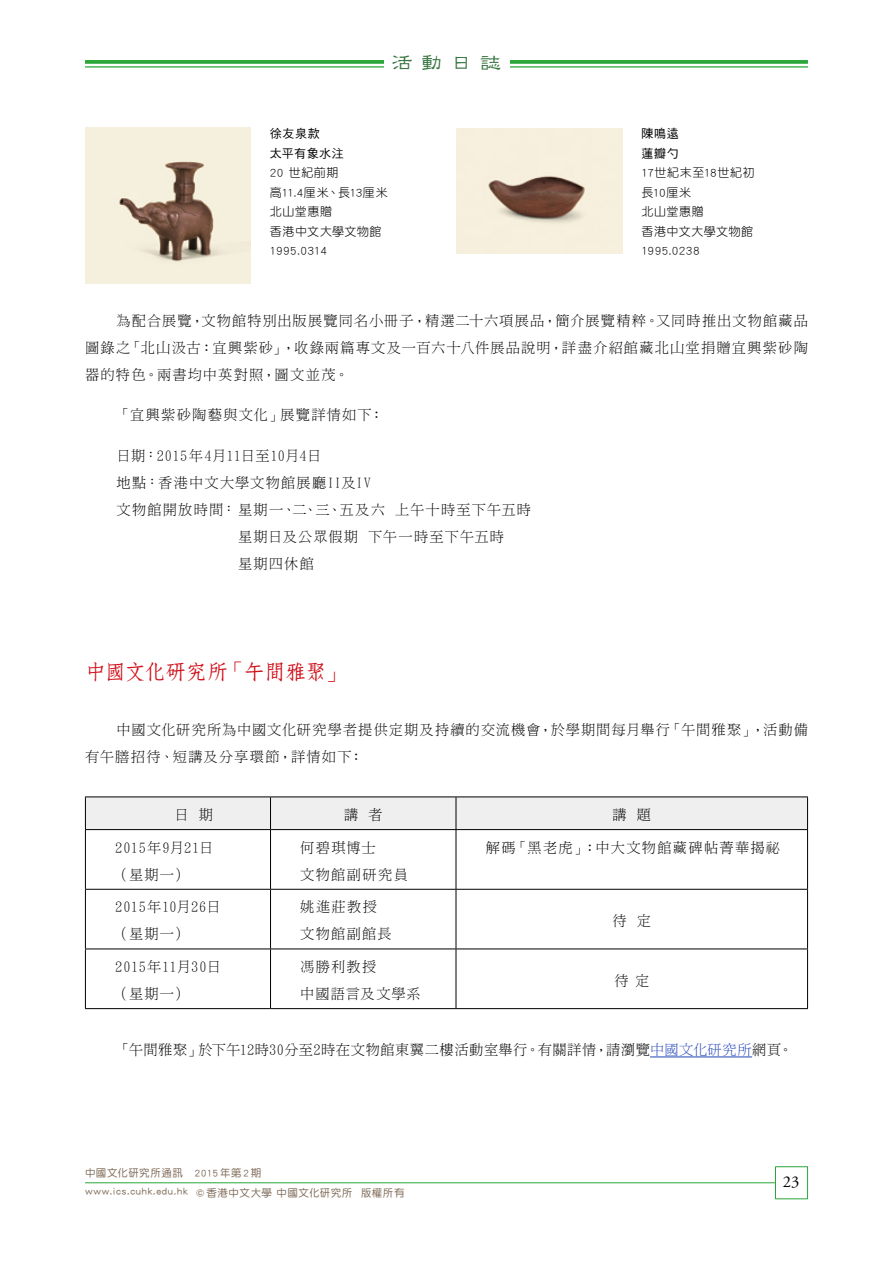
<style>
.page{position:relative;width:893px;height:1263px;background:#fff}
.page>*{position:absolute;margin:0;border:0;box-sizing:border-box;transform-origin:0 0}
.t1{font:21px "DF Fang Song W6 HKP BF";letter-spacing:-.025em;color:#d0121b}
.t2{font:21px "DF Li Shu W5 WINP BF";color:#397642}
.t3{font:16.5px "Adobe Garamond Pro";color:#000}
.t4{font:14.25px/27px "DF Ming Lt HKSCS U";letter-spacing:.075em;color:#000}
.t5{font:14.25px "DF Ming Lt HKSCS U";letter-spacing:.03em;color:#000}
.t6{font:14.25px/27px "DF Ming Lt HKSCS U";letter-spacing:.04em;color:#000}
.t7{font:14.25px/27px "DF Ming Lt HKSCS U";letter-spacing:.055em;color:#000}
.t8{font:12px/19.5px "DF Yuan Lt HKP BF";letter-spacing:.04em;color:#000}
.t9{font:12px/19.5px "DF Hei Md HKSCSP U";letter-spacing:.05em;color:#000}
.t10{font:10.5px "DF Yuan Md HKP BF";letter-spacing:.055em;color:#816d5a}
.s1{font-family:"Adobe Ming Std";font-weight:300}
.s2{color:#2343ba}
</style>
<div class="page">
<div style="left:775px;top:1166px;width:33px;height:33px;background:#fff;border:1px solid #2aa738"></div>
<hr style="left:85px;top:1182px;width:690px;height:1px;background:#2aa738">
<svg style="left:85px;top:60px;width:723px;height:4px;background:#37ac44"></svg>
<hr style="left:85px;top:66px;width:723px;height:2px;background:#2aa738">
<div style="left:384px;top:52px;width:125px;height:23px;background:#fff"></div>
<img style="left:457px;top:129px;width:165px;height:124px">
<hr style="left:650px;top:1056px;width:102px;height:1px;background:#2343ba">
<div style="left:86px;top:797px;width:721px;height:32px;background:#efefef"></div>
<hr style="left:85px;top:796px;width:186px;height:1px;background:#000">
<hr style="left:85px;top:797px;width:1px;height:32px;background:#000">
<hr style="left:271px;top:796px;width:185px;height:1px;background:#000">
<hr style="left:270px;top:797px;width:1px;height:32px;background:#000">
<hr style="left:456px;top:796px;width:352px;height:1px;background:#000">
<hr style="left:456px;top:797px;width:1px;height:32px;background:#000">
<hr style="left:807px;top:797px;width:1px;height:32px;background:#000">
<hr style="left:85px;top:829px;width:186px;height:1px;background:#000">
<hr style="left:85px;top:830px;width:1px;height:59px;background:#000">
<hr style="left:271px;top:829px;width:185px;height:1px;background:#000">
<hr style="left:270px;top:830px;width:1px;height:59px;background:#000">
<hr style="left:456px;top:829px;width:352px;height:1px;background:#000">
<hr style="left:456px;top:830px;width:1px;height:59px;background:#000">
<hr style="left:807px;top:830px;width:1px;height:59px;background:#000">
<hr style="left:85px;top:889px;width:186px;height:1px;background:#000">
<hr style="left:85px;top:890px;width:1px;height:58px;background:#000">
<hr style="left:271px;top:889px;width:185px;height:1px;background:#000">
<hr style="left:270px;top:890px;width:1px;height:58px;background:#000">
<hr style="left:456px;top:889px;width:352px;height:1px;background:#000">
<hr style="left:456px;top:890px;width:1px;height:58px;background:#000">
<hr style="left:807px;top:890px;width:1px;height:58px;background:#000">
<hr style="left:85px;top:948px;width:186px;height:1px;background:#000">
<hr style="left:85px;top:949px;width:1px;height:59px;background:#000">
<hr style="left:271px;top:948px;width:185px;height:1px;background:#000">
<hr style="left:270px;top:949px;width:1px;height:59px;background:#000">
<hr style="left:456px;top:948px;width:352px;height:1px;background:#000">
<hr style="left:456px;top:949px;width:1px;height:59px;background:#000">
<hr style="left:807px;top:949px;width:1px;height:59px;background:#000">
<hr style="left:85px;top:1008px;width:186px;height:1px;background:#000">
<hr style="left:271px;top:1008px;width:185px;height:1px;background:#000">
<hr style="left:456px;top:1008px;width:352px;height:1px;background:#000">
<img style="left:85px;top:128px;width:166px;height:155px">
<h1 class="t2" style="left:392px;top:52px;width:111px">活動日誌</h1>
<p class="t9" style="left:270px;top:124px;width:75px">徐友泉款<br>太平有象水注</p>
<p class="t8" style="left:270px;top:163px;width:119px">20 世紀前期<br>高11.4厘米、長13厘米北山堂惠贈<br>香港中文大學文物館<br>1995.0314</p>
<p class="t9" style="left:641px;top:124px;width:39px">陳鳴遠蓮瓣勺</p>
<p class="t8" style="left:641px;top:163px;width:115px">17世紀末至18世紀初長10厘米<br>北山堂惠贈<br>香港中文大學文物館<br>1995.0238</p>
<p class="t4" style="left:85px;top:307px;width:724px;text-align:justify;text-indent:32px">為配合展覽，文物館特別出版展覽同名小冊子，精選二十六項展品，簡介展覽精粹。又同時推出文物館藏品圖錄之「北山汲古：宜興紫砂」，收錄兩篇專文及一百六十八件展品說明，詳盡介紹館藏北山堂捐贈宜興紫砂陶器的特色。兩書均中英對照，圖文並茂。</p>
<p class="t4" style="left:117px;top:401px;width:269px">「宜興紫砂陶藝與文化」展覽詳情如下：</p>
<p class="t5" style="left:117px;top:448px;width:206px">日期<span class="s1">：</span>2015年4月11日至10月4日</p>
<p class="t4" style="left:117px;top:469px;width:256px">地點<span class="s1">：</span>香港中文大學文物館展廳II及IV</p>
<p class="t4" style="left:117px;top:496px;width:416px">文物館開放時間<span class="s1">：</span>星期一、二、三、五及六 上午十時至下午五時</p>
<p class="t4" style="left:238px;top:523px;width:268px">星期日及公眾假期 下午一時至下午五時</p>
<p class="t4" style="left:238px;top:550px;width:78px">星期四休館</p>
<h1 class="t1" style="left:85px;top:661px;width:262px">中國文化研究所「午間雅聚」</h1>
<p class="t4" style="left:85px;top:716px;width:724px;text-indent:32px">中國文化研究所為中國文化研究學者提供定期及持續的交流機會，於學期間每月舉行「午間雅聚」，活動備有午膳招待、短講及分享環節，詳情如下：</p>
<p class="t4" style="left:174px;top:801px;width:40px">日 期</p>
<p class="t4" style="left:344px;top:801px;width:40px">講 者</p>
<p class="t4" style="left:613px;top:801px;width:40px">講 題</p>
<p class="t7" style="left:115px;top:834px;width:100px">2015年9月21日（星期一）</p>
<p class="t4" style="left:300px;top:834px;width:109px">何碧琪博士<br>文物館副研究員</p>
<p class="t4" style="left:486px;top:834px;width:296px">解碼「黑老虎」：中大文物館藏碑帖菁華揭祕</p>
<p class="t6" style="left:115px;top:893px;width:107px">2015年10月26日（星期一）</p>
<p class="t4" style="left:300px;top:893px;width:93px">姚進莊教授文物館副館長</p>
<p class="t4" style="left:613px;top:907px;width:40px">待 定</p>
<p class="t6" style="left:115px;top:953px;width:107px">2015年11月30日（星期一）</p>
<p class="t4" style="left:300px;top:953px;width:122px">馮勝利教授<br>中國語言及文學系</p>
<p class="t4" style="left:614px;top:967px;width:36px">待定</p>
<p class="t5" style="left:117px;top:1042px;width:678px">「午間雅聚」於下午12時30分至2時在文物館東翼二樓活動室舉行。有關詳情，請瀏覽<span class="s2">中國文化研究所</span>網頁。</p>
<p class="t10" style="left:85px;top:1168px;width:178px">中國文化研究所通訊　2015年第2期</p>
<p class="t10" style="left:85px;top:1186px;width:321px">www.ics.cuhk.edu.hk © 香港中文大學 中國文化研究所 版權所有</p>
<p class="t3" style="left:783px;top:1172px;width:18px">23</p>
</div>
